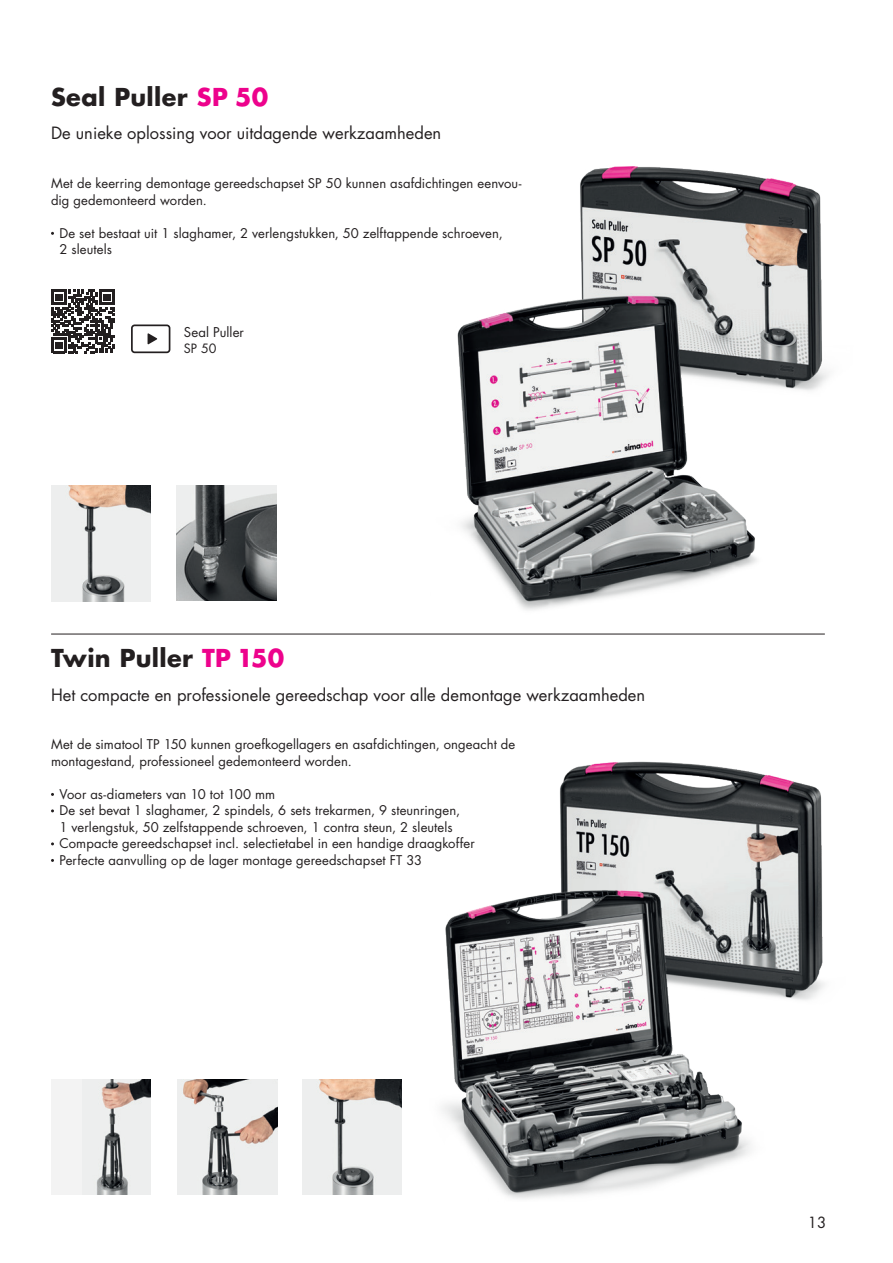
<style>
.page{position:relative;width:893px;height:1263px;background:#fff}
.page>*{position:absolute;margin:0;border:0;box-sizing:border-box;transform-origin:0 0}
.HT_18_pt_book{font:700 24px "Futura Std";letter-spacing:.01em;color:#231f20}
.Lauftext_HT__Balken{font:16.5px "Futura Std";color:#231f20}
.t1{font:15px "Futura Std";color:#231f20}
.t2{font:13.2px "Futura Std";letter-spacing:.005em;color:#231f20}
.Lauftext__Aufzählungen{font:13.05px/16.5px "Futura Std";letter-spacing:.005em;color:#231f20}
.t3{font:12.45px "Futura Std";color:#231f20}
.s1{color:#ed028c}
</style>
<div class="page">
<img style="left:176px;top:485px;width:100px;height:116px">
<img style="left:51px;top:485px;width:100px;height:116px">
<img style="left:302px;top:1079px;width:100px;height:116px">
<img style="left:177px;top:1079px;width:100px;height:116px">
<hr style="left:51px;top:634px;width:774px;height:1px;background:#231f20">
<img style="left:560px;top:761px;width:265px;height:239px">
<img style="left:442px;top:849px;width:333px;height:350px">
<div style="left:51px;top:1079px;width:100px;height:116px;background:#f3f3f3"></div>
<img style="left:96px;top:1079px;width:55px;height:116px">
<img style="left:401px;top:166px;width:428px;height:469px">
<svg style="left:51px;top:290px;width:64px;height:63px"></svg>
<svg style="left:131px;top:324px;width:39px;height:29px"></svg>
<p class="HT_18_pt_book" style="left:51px;top:81px;width:219px">Seal Puller <span class="s1">SP 50</span></p>
<p class="Lauftext_HT__Balken" style="left:51px;top:122px;width:392px">De unieke oplossing voor uitdagende werkzaamheden</p>
<p class="Lauftext__Aufzählungen" style="left:51px;top:175px;width:472px">Met de keerring demontage gereedschapset SP 50 kunnen asafdichtingen eenvou&shy;dig gedemonteerd worden.</p>
<p class="Lauftext__Aufzählungen" style="left:60px;top:225px;width:445px">De set bestaat uit 1 slaghamer, 2 verlengstukken, 50 zelftappende schroeven,<br>2 sleutels</p>
<p class="t2" style="left:184px;top:324px;width:62px">Seal Puller</p>
<p class="t3" style="left:184px;top:341px;width:34px">SP 50</p>
<p class="HT_18_pt_book" style="left:51px;top:642px;width:235px">Twin Puller <span class="s1">TP 150</span></p>
<p class="Lauftext_HT__Balken" style="left:51px;top:684px;width:596px">Het compacte en professionele gereedschap voor alle demontage werkzaamheden</p>
<p class="Lauftext__Aufzählungen" style="left:51px;top:736px;width:466px">Met de simatool TP 150 kunnen groefkogellagers en asafdichtingen, ongeacht de montagestand, professioneel gedemonteerd worden.</p>
<p class="Lauftext__Aufzählungen" style="left:60px;top:786px;width:217px">Voor as-diameters van 10 tot 100 mm</p>
<p class="Lauftext__Aufzählungen" style="left:60px;top:802px;width:402px">De set bevat 1 slaghamer, 2 spindels, 6 sets trekarmen, 9 steunringen,<br>1 verlengstuk, 50 zelfstappende schroeven, 1 contra steun, 2 sleutels</p>
<p class="Lauftext__Aufzählungen" style="left:60px;top:835px;width:417px">Compacte gereedschapset incl. selectietabel in een handige draagkoffer</p>
<p class="Lauftext__Aufzählungen" style="left:60px;top:852px;width:364px">Perfecte aanvulling op de lager montage gereedschapset FT 33</p>
<p class="t1" style="left:808px;top:1213px;width:20px">13</p>
</div>
